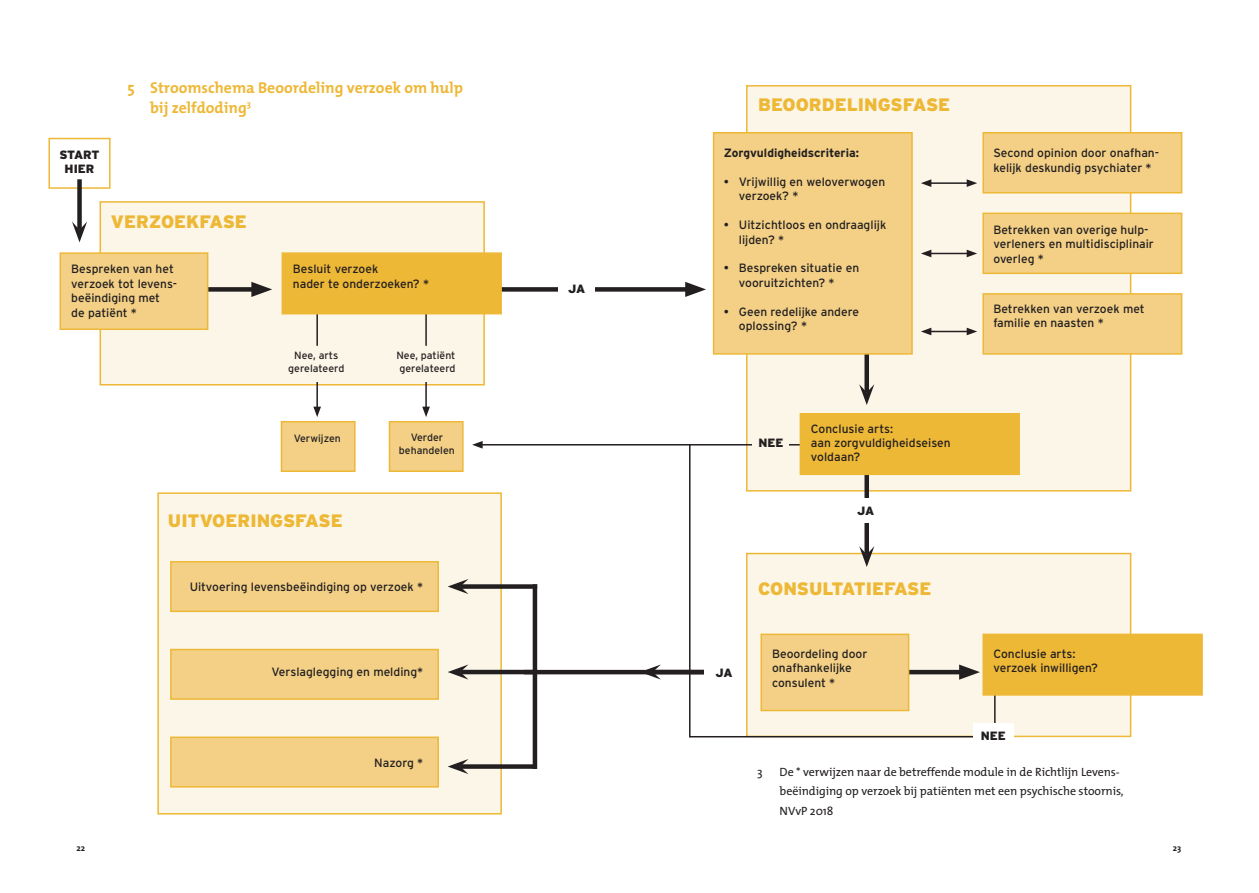
<style>
.page{position:relative;width:1259px;height:893px;background:#fff}
.page>*{position:absolute;margin:0;border:0;box-sizing:border-box;transform-origin:0 0}
.t1{font:900 18px "Interstate";color:#eeb837}
.Normaal{font:700 15.75px "The Mix";color:#eeb837}
.t2{font:12px/14.4px "Interstate";color:#231f20}
.t3{font:12px "The Mix";letter-spacing:-.005em;color:#231f20}
.t4{font:700 12px "Interstate";color:#231f20}
.t5{font:900 12px/14.4px "Interstate";color:#231f20;text-align:center}
.t6{font:10.5px "Interstate";color:#231f20}
.Normaal-2{font:700 9px "The Mix";color:#231f20}
</style>
<div class="page">
<div style="left:281px;top:421px;width:74px;height:51px;background:#f3d086;border:2px solid #eeb837"></div>
<div style="left:389px;top:421px;width:74px;height:51px;background:#f3d086;border:2px solid #eeb837"></div>
<div style="left:157px;top:492px;width:345px;height:322px;background:#fcf6e8;border:2px solid #eeb837"></div>
<div style="left:170px;top:561px;width:269px;height:51px;background:#f3d086;border:2px solid #eeb837"></div>
<div style="left:170px;top:649px;width:269px;height:51px;background:#f3d086;border:2px solid #eeb837"></div>
<div style="left:170px;top:736px;width:269px;height:52px;background:#f3d086;border:2px solid #eeb837"></div>
<div style="left:746px;top:85px;width:385px;height:407px;background:#fcf6e8;border:2px solid #eeb837"></div>
<div style="left:746px;top:553px;width:385px;height:184px;background:#fcf6e8;border:2px solid #eeb837"></div>
<div style="left:48px;top:138px;width:63px;height:51px;background:#fff;border:2px solid #eeb837"></div>
<div style="left:99px;top:201px;width:386px;height:184px;background:#fcf6e8;border:2px solid #eeb837"></div>
<div style="left:493px;top:287px;width:200px;height:5px;background:#231f20"></div>
<svg style="left:685px;top:282px;width:21px;height:15px"></svg>
<div style="left:558px;top:284px;width:37px;height:14px;background:#fff"></div>
<div style="left:174px;top:287px;width:86px;height:5px;background:#231f20"></div>
<svg style="left:251px;top:282px;width:21px;height:15px"></svg>
<hr style="left:316px;top:301px;width:2px;height:45px;background:#231f20">
<hr style="left:425px;top:301px;width:2px;height:45px;background:#231f20">
<hr style="left:316px;top:373px;width:2px;height:36px;background:#231f20">
<svg style="left:313px;top:407px;width:8px;height:10px"></svg>
<hr style="left:425px;top:373px;width:2px;height:36px;background:#231f20">
<svg style="left:422px;top:407px;width:8px;height:10px"></svg>
<div style="left:77px;top:179px;width:5px;height:51px;background:#231f20"></div>
<svg style="left:72px;top:222px;width:15px;height:20px"></svg>
<div style="left:282px;top:351px;width:69px;height:31px;background:#fcf6e8"></div>
<div style="left:389px;top:351px;width:74px;height:30px;background:#fcf6e8"></div>
<div style="left:864px;top:334px;width:5px;height:58px;background:#231f20"></div>
<svg style="left:859px;top:384px;width:15px;height:21px"></svg>
<hr style="left:929px;top:182px;width:40px;height:2px;background:#231f20">
<svg style="left:921px;top:179px;width:10px;height:8px"></svg>
<svg style="left:966px;top:179px;width:11px;height:8px"></svg>
<hr style="left:929px;top:253px;width:40px;height:1px;background:#231f20">
<svg style="left:921px;top:250px;width:10px;height:7px"></svg>
<svg style="left:966px;top:250px;width:11px;height:7px"></svg>
<hr style="left:929px;top:331px;width:40px;height:1px;background:#231f20">
<svg style="left:921px;top:328px;width:10px;height:7px"></svg>
<svg style="left:966px;top:328px;width:11px;height:7px"></svg>
<hr style="left:480px;top:444px;width:324px;height:1px;background:#231f20">
<svg style="left:472px;top:441px;width:10px;height:8px"></svg>
<hr style="left:533px;top:584px;width:4px;height:185px;background:#231f20">
<div style="left:753px;top:432px;width:36px;height:21px;background:#fcf6e8"></div>
<hr style="left:994px;top:652px;width:1px;height:90px;background:#231f20">
<hr style="left:901px;top:670px;width:66px;height:4px;background:#231f20">
<svg style="left:959px;top:664px;width:21px;height:16px"></svg>
<hr style="left:524px;top:670px;width:207px;height:4px;background:#231f20">
<div style="left:864px;top:438px;width:5px;height:116px;background:#231f20"></div>
<svg style="left:859px;top:546px;width:15px;height:21px"></svg>
<div style="left:845px;top:498px;width:41px;height:25px;background:#fff"></div>
<div style="left:460px;top:584px;width:77px;height:5px;background:#231f20"></div>
<svg style="left:448px;top:579px;width:20px;height:15px"></svg>
<hr style="left:460px;top:670px;width:77px;height:4px;background:#231f20">
<svg style="left:448px;top:664px;width:20px;height:16px"></svg>
<div style="left:460px;top:764px;width:77px;height:5px;background:#231f20"></div>
<svg style="left:448px;top:759px;width:20px;height:15px"></svg>
<hr style="left:689px;top:444px;width:1px;height:293px;background:#231f20">
<hr style="left:690px;top:736px;width:305px;height:1px;background:#231f20">
<svg style="left:640px;top:664px;width:21px;height:16px"></svg>
<div style="left:703px;top:659px;width:41px;height:25px;background:#fff"></div>
<div style="left:973px;top:723px;width:40px;height:25px;background:#fff"></div>
<div style="left:281px;top:252px;width:221px;height:62px;background:#eeb837;border:2px solid #eeb837"></div>
<div style="left:799px;top:413px;width:221px;height:62px;background:#eeb837"></div>
<div style="left:982px;top:634px;width:220px;height:62px;background:#eeb837;border:2px solid #eeb837"></div>
<div style="left:713px;top:132px;width:199px;height:223px;background:#f3d086;border:2px solid #eeb837"></div>
<div style="left:982px;top:132px;width:200px;height:61px;background:#f3d086;border:2px solid #eeb837"></div>
<div style="left:982px;top:213px;width:200px;height:61px;background:#f3d086;border:2px solid #eeb837"></div>
<div style="left:982px;top:293px;width:200px;height:62px;background:#f3d086;border:2px solid #eeb837"></div>
<div style="left:60px;top:252px;width:148px;height:78px;background:#f3d086;border:2px solid #eeb837"></div>
<div style="left:760px;top:634px;width:149px;height:77px;background:#f3d086;border:2px solid #eeb837"></div>
<p class="t5" style="left:59px;top:147px;width:42px">START<br>HIER</p>
<p class="Normaal" style="left:128px;top:74px;width:337px">5 Stroomschema Beoordeling verzoek om hulp</p>
<p class="Normaal" style="left:150px;top:94px;width:102px">bij zelfdoding<sup>3</sup></p>
<p class="t1" style="left:111px;top:212px;width:138px">VERZOEKFASE</p>
<p class="t2" style="left:71px;top:262px;width:104px">Bespreken van het</p>
<p class="t2" style="left:71px;top:276px;width:107px">verzoek tot levens-</p>
<p class="t2" style="left:71px;top:291px;width:90px">beëindiging met</p>
<p class="t2" style="left:71px;top:305px;width:67px">de patiënt *</p>
<p class="t2" style="left:293px;top:262px;width:87px">Besluit verzoek</p>
<p class="t2" style="left:293px;top:276px;width:138px">nader te onderzoeken? *</p>
<p class="t6" style="left:294px;top:350px;width:46px">Nee, arts</p>
<p class="t6" style="left:288px;top:362px;width:58px">gerelateerd</p>
<p class="t6" style="left:396px;top:350px;width:61px">Nee, patiënt</p>
<p class="t6" style="left:399px;top:362px;width:58px">gerelateerd</p>
<p class="t6" style="left:294px;top:433px;width:49px">Verwijzen</p>
<p class="t6" style="left:411px;top:431px;width:34px">Verder</p>
<p class="t6" style="left:399px;top:444px;width:57px">behandelen</p>
<p class="t1" style="left:168px;top:510px;width:176px">UITVOERINGSFASE</p>
<p class="t2" style="left:190px;top:579px;width:235px">Uitvoering levensbeëindiging op verzoek *</p>
<p class="t2" style="left:271px;top:665px;width:153px">Verslaglegging en melding*</p>
<p class="t2" style="left:374px;top:756px;width:50px">Nazorg *</p>
<p class="t5" style="left:568px;top:282px;width:19px">JA</p>
<p class="t1" style="left:758px;top:94px;width:193px">BEOORDELINGSFASE</p>
<p class="t4" style="left:724px;top:146px;width:137px">Zorgvuldigheidscriteria:</p>
<p class="t2" style="left:739px;top:174px;width:148px;text-indent:-15px">• Vrijwillig en weloverwogen verzoek? *</p>
<p class="t2" style="left:739px;top:218px;width:149px;text-indent:-15px">• Uitzichtloos en ondraaglijk lijden? *</p>
<p class="t2" style="left:739px;top:261px;width:122px;text-indent:-15px">• Bespreken situatie en vooruitzichten? *</p>
<p class="t2" style="left:739px;top:304px;width:122px;text-indent:-15px">• Geen redelijke andere oplossing? *</p>
<p class="t2" style="left:993px;top:146px;width:167px">Second opinion door onafhan&shy;kelijk deskundig psychiater *</p>
<p class="t2" style="left:993px;top:222px;width:162px">Betrekken van overige hulp&shy;verleners en multidisciplinair overleg *</p>
<p class="t2" style="left:993px;top:301px;width:153px">Betrekken van verzoek met familie en naasten *</p>
<p class="t5" style="left:715px;top:665px;width:19px">JA</p>
<p class="t5" style="left:758px;top:435px;width:27px">NEE</p>
<p class="t2" style="left:811px;top:421px;width:84px">Conclusie arts:</p>
<p class="t2" style="left:811px;top:435px;width:141px">aan zorgvuldigheidseisen</p>
<p class="t2" style="left:811px;top:450px;width:51px">voldaan?</p>
<p class="t5" style="left:857px;top:504px;width:19px">JA</p>
<p class="t1" style="left:758px;top:578px;width:175px">CONSULTATIEFASE</p>
<p class="t2" style="left:772px;top:646px;width:97px">Beoordeling door onafhankelijke consulent *</p>
<p class="t2" style="left:993px;top:646px;width:84px">Conclusie arts:</p>
<p class="t2" style="left:993px;top:661px;width:106px">verzoek inwilligen?</p>
<p class="t5" style="left:980px;top:729px;width:27px">NEE</p>
<p class="t3" style="left:757px;top:761px;width:7px">3</p>
<p class="t3" style="left:779px;top:761px;width:342px">De * verwijzen naar de betreffende module in de Richtlijn Levens-</p>
<p class="t3" style="left:779px;top:781px;width:345px">beëindiging op verzoek bij patiënten met een psychische stoornis,</p>
<p class="t3" style="left:779px;top:800px;width:55px">NVvP 2018</p>
<p class="Normaal-2" style="left:77px;top:840px;width:10px">22</p>
<p class="Normaal-2" style="left:1173px;top:840px;width:10px">23</p>
</div>
